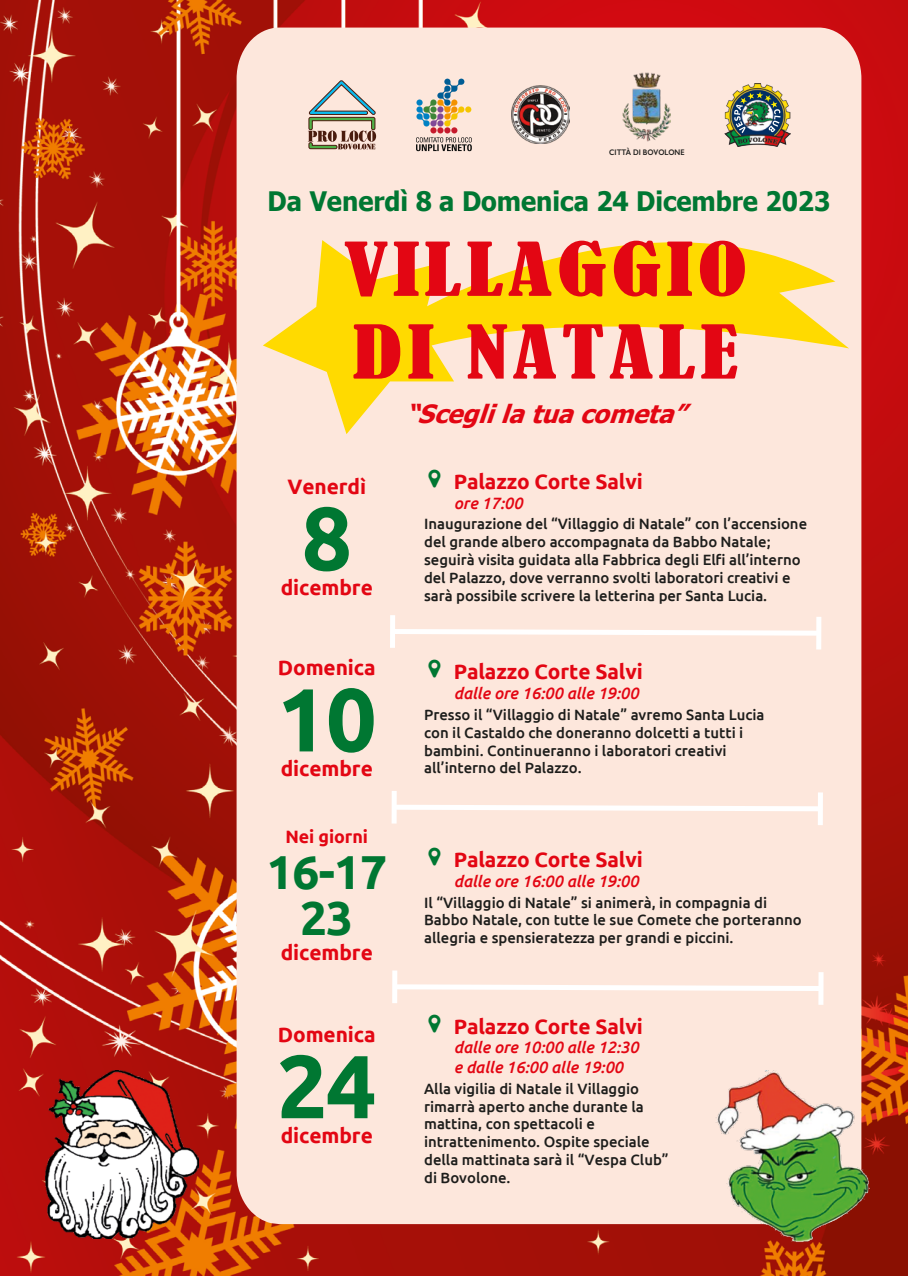
<style>
.page{position:relative;width:908px;height:1276px;background:#fff}
.page>*{position:absolute;margin:0;border:0;box-sizing:border-box;transform-origin:0 0}
.t1{font:700 89.4px "Ubuntu";color:#007732}
.t2{font:condensed 68.9px/82.7px "Bernard";letter-spacing:.05em;color:#e30613;scale:1.34 1}
.t3{font:700 47.7px/46.2px "Ubuntu";color:#007732;text-align:center}
.t4{font:700 26.8px "Tahoma";color:#007732;scale:.95 1}
.t5{font:italic 700 25.1px "Tahoma";color:#e30613}
.t6{font:700 20.9px "Ubuntu";letter-spacing:-.005em;color:#e30613}
.t7{font:700 17.9px "Ubuntu";letter-spacing:-.005em;color:#e30613}
.t8{font:italic 500 16.4px/19.7px "Ubuntu";letter-spacing:-.005em;color:#e30613}
.t9{font:500 14.9px/17.9px "Ubuntu";color:#1d1d1b}
.t10{font:600 8.1px "Gill Sans";color:#1d1d1b;scale:.9 1}
</style>
<div class="page">
<img style="left:0;top:0;width:907px;height:1276px">
<div style="left:236px;top:28px;width:625px;height:1196px;background:#fde7dc"></div>
<svg style="left:387px;top:626px;width:436px;height:12px"></svg>
<div style="left:390px;top:615px;width:5px;height:33px;background:#fff"></div>
<div style="left:815px;top:617px;width:6px;height:32px;background:#fff"></div>
<svg style="left:389px;top:802px;width:436px;height:12px"></svg>
<div style="left:391px;top:791px;width:5px;height:32px;background:#fff"></div>
<div style="left:817px;top:792px;width:5px;height:33px;background:#fff"></div>
<svg style="left:389px;top:981px;width:436px;height:12px"></svg>
<div style="left:392px;top:970px;width:5px;height:33px;background:#fff"></div>
<div style="left:818px;top:972px;width:5px;height:33px;background:#fff"></div>
<img style="left:45px;top:1070px;width:153px;height:168px">
<img style="left:715px;top:1070px;width:157px;height:176px">
<img style="left:511px;top:86px;width:58px;height:58px">
<img style="left:622px;top:72px;width:48px;height:70px">
<svg style="left:308px;top:80px;width:68px;height:69px;background:#bab3a7"></svg>
<svg style="left:416px;top:79px;width:55px;height:72px;background:#c6b8aa"></svg>
<img style="left:724px;top:83px;width:65px;height:64px">
<svg style="left:733px;top:92px;width:47px;height:41px;background:#5e7c76"></svg>
<svg style="left:263px;top:180px;width:585px;height:254px;background:#fde399"></svg>
<svg style="left:428px;top:469px;width:12px;height:18px"></svg>
<svg style="left:428px;top:659px;width:12px;height:19px"></svg>
<svg style="left:428px;top:1014px;width:12px;height:18px"></svg>
<svg style="left:428px;top:847px;width:12px;height:18px"></svg>
<p class="t10" style="left:609px;top:148px;width:85px">CITTÀ DI BOVOLONE</p>
<h3 class="t4" style="left:267px;top:182px;width:593px">Da Venerdì 8 a Domenica 24 Dicembre 2023</h3>
<h2 class="t2" style="left:343px;top:229px;width:302px">VILLAGGIO<br>DI NATALE</h2>
<h3 class="t5" style="left:405px;top:396px;width:292px">“Scegli la tua cometa”</h3>
<h3 class="t6" style="left:287px;top:474px;width:80px">Venerdì</h3>
<h1 class="t1" style="left:301px;top:484px;width:52px">8</h1>
<h3 class="t6" style="left:280px;top:575px;width:94px">dicembre</h3>
<h3 class="t6" style="left:278px;top:655px;width:99px">Domenica</h3>
<h1 class="t1" style="left:277px;top:665px;width:101px">10</h1>
<h3 class="t6" style="left:280px;top:756px;width:94px">dicembre</h3>
<p class="t7" style="left:285px;top:825px;width:84px">Nei giorni</p>
<h3 class="t3" style="left:266px;top:848px;width:122px">16-17<br>23</h3>
<h3 class="t6" style="left:280px;top:940px;width:94px">dicembre</h3>
<h3 class="t6" style="left:278px;top:1022px;width:99px">Domenica</h3>
<h1 class="t1" style="left:277px;top:1032px;width:101px">24</h1>
<h3 class="t6" style="left:280px;top:1123px;width:94px">dicembre</h3>
<h3 class="t6" style="left:453px;top:469px;width:190px">Palazzo Corte Salvi</h3>
<p class="t8" style="left:453px;top:492px;width:70px">ore 17:00</p>
<p class="t9" style="left:424px;top:515px;width:384px">Inaugurazione del “Villaggio di Natale” con l’accensione del grande albero accompagnata da Babbo Natale; seguirà visita guidata alla Fabbrica degli Elfi all’interno del Palazzo, dove verranno svolti laboratori creativi e sarà possibile scrivere la letterina per Santa Lucia.</p>
<h3 class="t6" style="left:453px;top:659px;width:190px">Palazzo Corte Salvi</h3>
<p class="t8" style="left:453px;top:683px;width:186px">dalle ore 16:00 alle 19:00</p>
<p class="t9" style="left:424px;top:705px;width:342px">Presso il “Villaggio di Natale” avremo Santa Lucia con il Castaldo che doneranno dolcetti a tutti i bambini. Continueranno i laboratori creativi all’interno del Palazzo.</p>
<h3 class="t6" style="left:453px;top:847px;width:190px">Palazzo Corte Salvi</h3>
<p class="t8" style="left:453px;top:870px;width:186px">dalle ore 16:00 alle 19:00</p>
<p class="t9" style="left:424px;top:892px;width:379px">Il “Villaggio di Natale” si animerà, in compagnia di<br>Babbo Natale, con tutte le sue Comete che porteranno allegria e spensieratezza per grandi e piccini.</p>
<h3 class="t6" style="left:453px;top:1013px;width:190px">Palazzo Corte Salvi</h3>
<p class="t8" style="left:453px;top:1037px;width:186px">dalle ore 10:00 alle 12:30 e dalle 16:00 alle 19:00</p>
<p class="t9" style="left:424px;top:1079px;width:246px">Alla vigilia di Natale il Villaggio rimarrà aperto anche durante la mattina, con spettacoli e intrattenimento. Ospite speciale della mattinata sarà il “Vespa Club” di Bovolone.</p>
</div>
